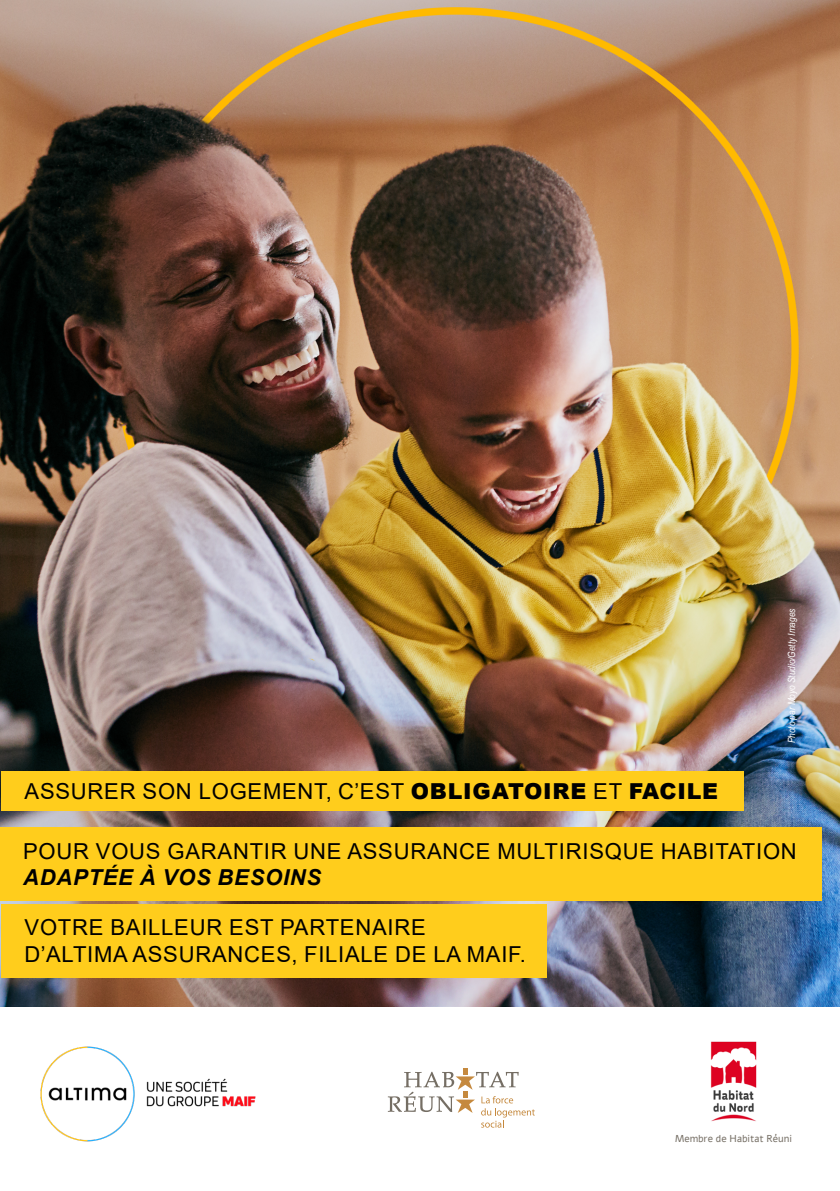
<style>
.page{position:relative;width:840px;height:1191px;background:#fff}
.page>*{position:absolute;margin:0;border:0;box-sizing:border-box;transform-origin:0 0}
.t1{font:22px/26.4px "Arial";letter-spacing:.035em;color:#000}
.t2{font:italic 10px "Arial Narrow";color:#fff}
.t3{font:10px "Alef";color:#756e64}
.s1{font-weight:900}
.s2{font-weight:700;font-style:italic}
</style>
<div class="page">
<img style="left:0;top:0;width:839px;height:1006px">
<div style="left:1px;top:771px;width:742px;height:40px;background:#ffcd1c"></div>
<div style="left:0;top:826px;width:820px;height:74px;background:#ffcd1c"></div>
<div style="left:1px;top:903px;width:545px;height:74px;background:#ffcd1c"></div>
<img style="left:40px;top:1046px;width:216px;height:96px">
<svg style="left:387px;top:1068px;width:147px;height:59px"></svg>
<img style="left:710px;top:1041px;width:47px;height:81px">
<p class="t1" style="left:25px;top:778px;width:694px">ASSURER SON LOGEMENT, C’EST <span class="s1">OBLIGATOIRE</span> ET <span class="s1">FACILE</span></p>
<p class="t2" style="left:784px;top:743px;width:136px;rotate:-90deg">Photo par Moyo Studio/Getty Images</p>
<p class="t1" style="left:23px;top:837px;width:774px">POUR VOUS GARANTIR UNE ASSURANCE MULTIRISQUE HABITATION<br><span class="s2">ADAPTÉE À VOS BESOINS</span></p>
<p class="t1" style="left:25px;top:914px;width:402px">VOTRE BAILLEUR EST PARTENAIRE</p>
<p class="t1" style="left:25px;top:940px;width:502px">D’ALTIMA ASSURANCES, FILIALE DE LA MAIF.</p>
<p class="t3" style="left:674px;top:1131px;width:118px">Membre de Habitat Réuni</p>
</div>
